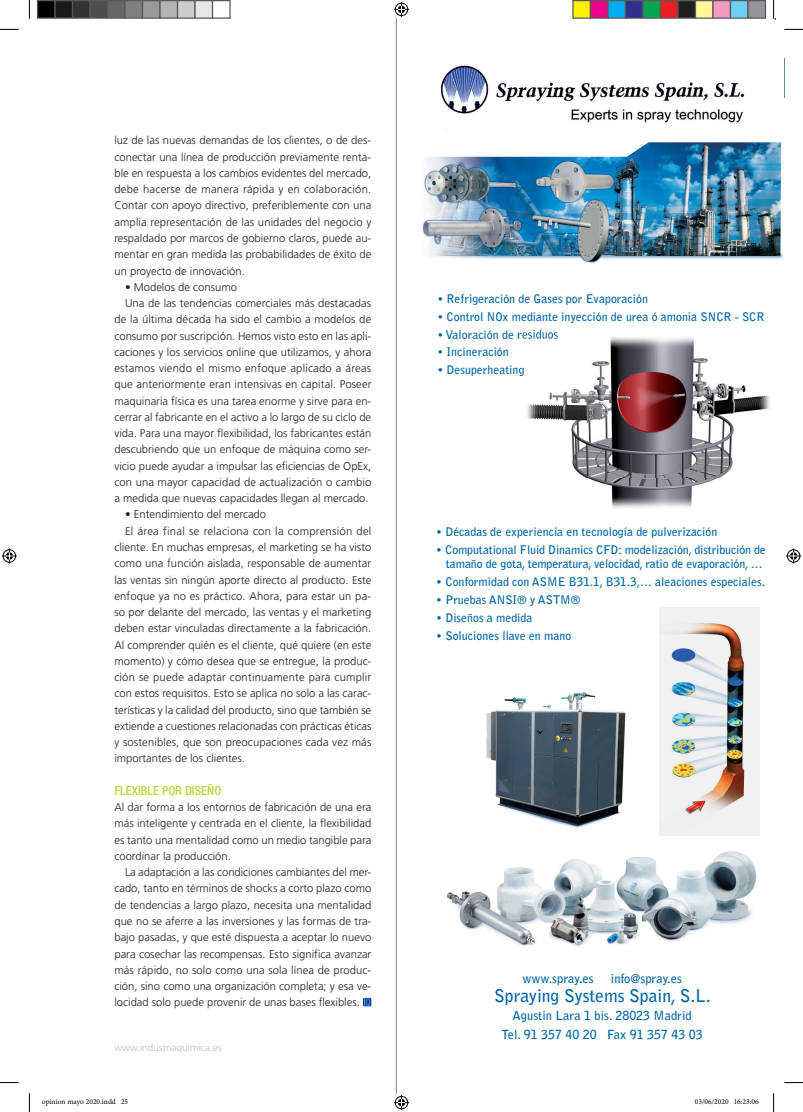
<style>
.page{position:relative;width:803px;height:1112px;background:#fff}
.page>*{position:absolute;margin:0;border:0;box-sizing:border-box;transform-origin:0 0}
.t1{font:700 17.5px "Bell Gothic";color:#0065a4}
.t2{font:700 12.5px/18.8px "Bell Gothic";color:#0065a4;text-align:center}
._03_IQ_SUBAPARTADO{font:500 condensed 12.5px "Helvetica Neue LT Std";color:#bdd63e}
.t3{font:700 11.88px/14.2px "Bell Gothic";color:#0065a4;text-align:center}
._01-TEXTO{font:300 11.25px/16.2px "Frutiger";color:#231f20;text-align:justify}
.t4{font:300 10px "Frutiger";color:#bebfc2}
.t5{font:7.5px "Minion Pro";color:#000}
</style>
<div class="page">
<svg style="left:363px;top:997px;width:8px;height:9px"></svg>
<svg style="left:364px;top:998px;width:6px;height:7px"></svg>
<img style="left:440px;top:65px;width:305px;height:58px">
<img style="left:423px;top:142px;width:360px;height:121px">
<img style="left:519px;top:337px;width:251px;height:171px">
<img style="left:519px;top:329px;width:39px;height:9px">
<svg style="left:519px;top:365px;width:5px;height:11px"></svg>
<img style="left:659px;top:607px;width:100px;height:228px">
<img style="left:486px;top:692px;width:140px;height:136px">
<img style="left:446px;top:851px;width:311px;height:95px">
<hr style="left:396px;top:19px;width:1px;height:1073px;background:#808285">
<svg style="left:0;top:29px;width:19px;height:1px"></svg>
<svg style="left:784px;top:29px;width:19px;height:1px"></svg>
<svg style="left:0;top:1082px;width:19px;height:1px"></svg>
<svg style="left:784px;top:1082px;width:19px;height:2px"></svg>
<svg style="left:29px;top:0;width:1px;height:19px"></svg>
<svg style="left:29px;top:1093px;width:1px;height:18px"></svg>
<svg style="left:773px;top:0;width:3px;height:20px"></svg>
<svg style="left:773px;top:1093px;width:2px;height:18px"></svg>
<svg style="left:394px;top:2px;width:15px;height:15px"></svg>
<svg style="left:394px;top:1095px;width:15px;height:14px"></svg>
<svg style="left:2px;top:548px;width:15px;height:15px"></svg>
<svg style="left:786px;top:548px;width:15px;height:15px"></svg>
<div style="left:38px;top:1px;width:17px;height:17px;background:#000"></div>
<div style="left:37px;top:0;width:19px;height:19px;border:1px solid #595959"></div>
<div style="left:55px;top:1px;width:18px;height:17px;background:#1a1a1a"></div>
<div style="left:54px;top:0;width:19px;height:19px;border:1px solid #595959"></div>
<div style="left:73px;top:1px;width:17px;height:17px;background:#333"></div>
<div style="left:72px;top:0;width:19px;height:19px;border:1px solid #595959"></div>
<div style="left:90px;top:1px;width:18px;height:17px;background:#4d4d4d"></div>
<div style="left:89px;top:0;width:19px;height:19px;border:1px solid #595959"></div>
<div style="left:108px;top:1px;width:17px;height:17px;background:#666"></div>
<div style="left:107px;top:0;width:19px;height:19px;border:1px solid #595959"></div>
<div style="left:125px;top:1px;width:18px;height:17px;background:#808080"></div>
<div style="left:124px;top:0;width:19px;height:19px;border:1px solid #595959"></div>
<div style="left:143px;top:1px;width:17px;height:17px;background:#999"></div>
<div style="left:142px;top:0;width:19px;height:19px;border:1px solid #595959"></div>
<div style="left:160px;top:1px;width:18px;height:17px;background:#b3b3b3"></div>
<div style="left:159px;top:0;width:19px;height:19px;border:1px solid #595959"></div>
<div style="left:178px;top:1px;width:17px;height:17px;background:#ccc"></div>
<div style="left:177px;top:0;width:19px;height:19px;border:1px solid #595959"></div>
<div style="left:195px;top:1px;width:18px;height:17px;background:#e6e6e6"></div>
<div style="left:194px;top:0;width:19px;height:19px;border:1px solid #595959"></div>
<div style="left:212px;top:0;width:19px;height:19px;border:1px solid #595959"></div>
<div style="left:573px;top:1px;width:17px;height:17px;background:#fff101"></div>
<div style="left:572px;top:0;width:19px;height:19px;border:1px solid #595959"></div>
<div style="left:590px;top:1px;width:18px;height:17px;background:#ed028c"></div>
<div style="left:590px;top:0;width:18px;height:19px;border:1px solid #595959"></div>
<div style="left:608px;top:1px;width:17px;height:17px;background:#00aeef"></div>
<div style="left:607px;top:0;width:19px;height:19px;border:1px solid #595959"></div>
<div style="left:625px;top:1px;width:18px;height:17px;background:#2e3092"></div>
<div style="left:625px;top:0;width:18px;height:19px;border:1px solid #595959"></div>
<div style="left:643px;top:1px;width:17px;height:17px;background:#00a54f"></div>
<div style="left:642px;top:0;width:19px;height:19px;border:1px solid #595959"></div>
<div style="left:660px;top:1px;width:18px;height:17px;background:#ee1d23"></div>
<div style="left:660px;top:0;width:18px;height:19px;border:1px solid #595959"></div>
<div style="left:678px;top:1px;width:17px;height:17px;background:#231f20"></div>
<div style="left:677px;top:0;width:19px;height:19px;border:1px solid #595959"></div>
<div style="left:695px;top:1px;width:18px;height:17px;background:#fff79a"></div>
<div style="left:695px;top:0;width:18px;height:19px;border:1px solid #595959"></div>
<div style="left:713px;top:1px;width:17px;height:17px;background:#f499c2"></div>
<div style="left:712px;top:0;width:19px;height:19px;border:1px solid #595959"></div>
<div style="left:730px;top:1px;width:18px;height:17px;background:#6bcff6"></div>
<div style="left:730px;top:0;width:18px;height:19px;border:1px solid #595959"></div>
<div style="left:748px;top:1px;width:17px;height:17px;background:#939598"></div>
<div style="left:747px;top:0;width:19px;height:19px;border:1px solid #595959"></div>
<p class="_01-TEXTO" style="left:114px;top:132px;width:259px">luz de las nuevas demandas de los clientes, o de des&shy;conectar una línea de producción previamente renta&shy;ble en respuesta a los cambios evidentes del mercado, debe hacerse de manera rápida y en colaboración.<br>Contar con apoyo directivo, preferiblemente con una amplia representación de las unidades del negocio y respaldado por marcos de gobierno claros, puede au&shy;mentar en gran medida las probabilidades de éxito de un proyecto de innovación.</p>
<p class="_01-TEXTO" style="left:125px;top:279px;width:113px">• Modelos de consumo</p>
<p class="_01-TEXTO" style="left:114px;top:295px;width:259px;text-indent:11px">Una de las tendencias comerciales más destacadas de la última década ha sido el cambio a modelos de consumo por suscripción. Hemos visto esto en las apli&shy;caciones y los servicios online que utilizamos, y ahora estamos viendo el mismo enfoque aplicado a áreas que anteriormente eran intensivas en capital. Poseer maquinaria física es una tarea enorme y sirve para en&shy;cerrar al fabricante en el activo a lo largo de su ciclo de vida. Para una mayor flexibilidad, los fabricantes están descubriendo que un enfoque de máquina como ser&shy;vicio puede ayudar a impulsar las eficiencias de OpEx, con una mayor capacidad de actualización o cambio a medida que nuevas capacidades llegan al mercado.</p>
<p class="_01-TEXTO" style="left:125px;top:506px;width:143px">• Entendimiento del mercado</p>
<p class="_01-TEXTO" style="left:114px;top:522px;width:259px;text-indent:11px">El área final se relaciona con la comprensión del cliente. En muchas empresas, el marketing se ha visto como una función aislada, responsable de aumentar las ventas sin ningún aporte directo al producto. Este enfoque ya no es práctico. Ahora, para estar un pa&shy;so por delante del mercado, las ventas y el marketing deben estar vinculadas directamente a la fabricación.<br>Al comprender quién es el cliente, qué quiere (en este momento) y cómo desea que se entregue, la produc&shy;ción se puede adaptar continuamente para cumplir con estos requisitos. Esto se aplica no solo a las carac&shy;terísticas y la calidad del producto, sino que también se extiende a cuestiones relacionadas con prácticas éticas y sostenibles, que son preocupaciones cada vez más importantes de los clientes.</p>
<p class="_03_IQ_SUBAPARTADO" style="left:114px;top:782px;width:108px">FLEXIBLE POR DISEÑO</p>
<p class="_01-TEXTO" style="left:114px;top:799px;width:259px">Al dar forma a los entornos de fabricación de una era más inteligente y centrada en el cliente, la flexibilidad es tanto una mentalidad como un medio tangible para coordinar la producción.</p>
<p class="_01-TEXTO" style="left:114px;top:864px;width:258px;text-indent:11px">La adaptación a las condiciones cambiantes del mer&shy;cado, tanto en términos de shocks a corto plazo como de tendencias a largo plazo, necesita una mentalidad que no se aferre a las inversiones y las formas de tra&shy;bajo pasadas, y que esté dispuesta a aceptar lo nuevo para cosechar las recompensas. Esto significa avanzar más rápido, no solo como una sola línea de produc&shy;ción, sino como una organización completa; y esa ve&shy;locidad solo puede provenir de unas bases flexibles.</p>
<p class="t4" style="left:114px;top:1041px;width:109px">www.industriaquimica.es</p>
<p class="t3" style="left:437px;top:291px;width:212px">• Refrigeración de Gases por Evaporación</p>
<p class="t3" style="left:437px;top:309px;width:328px">• Control NOx mediante inyección de urea ó amonia SNCR - SCR</p>
<p class="t3" style="left:437px;top:327px;width:122px">• Valoración de residuos</p>
<p class="t3" style="left:437px;top:345px;width:73px">• Incineración</p>
<p class="t3" style="left:437px;top:363px;width:89px">• Desuperheating</p>
<p class="t3" style="left:436px;top:525px;width:283px">• Décadas de experiencia en tecnología de pulverización</p>
<p class="t3" style="left:436px;top:542px;width:331px">• Computational Fluid Dinamics CFD: modelización, distribución de tamaño de gota, temperatura, velocidad, ratio de evaporación, …</p>
<p class="t3" style="left:436px;top:574px;width:330px">• Conformidad con ASME B31.1, B31.3,… aleaciones especiales.</p>
<p class="t3" style="left:436px;top:592px;width:146px">• Pruebas ANSI® y ASTM®</p>
<p class="t3" style="left:436px;top:610px;width:98px">• Diseños a medida</p>
<p class="t3" style="left:436px;top:628px;width:137px">• Soluciones llave en mano</p>
<p class="t2" style="left:522px;top:968px;width:73px">www.spray.es</p>
<p class="t2" style="left:611px;top:968px;width:73px">info@spray.es</p>
<p class="t1" style="left:494px;top:984px;width:218px">Spraying Systems Spain, S.L.</p>
<p class="t2" style="left:502px;top:1006px;width:203px">Agustin Lara 1 bis. 28023 Madrid<br>Tel. 91 357 40 20 Fax 91 357 43 03</p>
<p class="t5" style="left:42px;top:1096px;width:88px">opinion mayo 2020.indd 25</p>
<p class="t5" style="left:695px;top:1096px;width:65px">03/06/2020 16:23:06</p>
</div>
